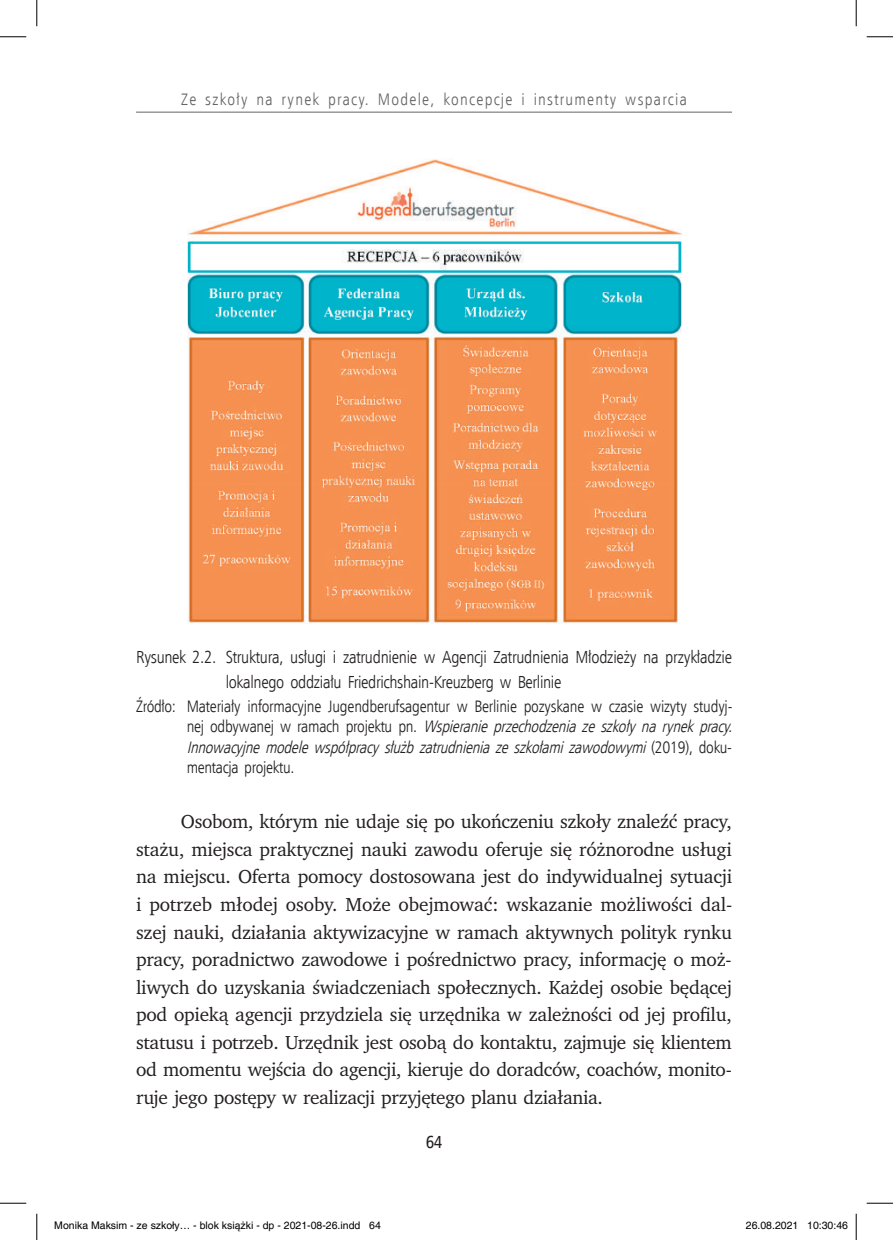
<style>
.page{position:relative;width:893px;height:1240px;background:#fff}
.page>*{position:absolute;margin:0;border:0;box-sizing:border-box;transform-origin:0 0}
.t1{font:19.25px/27.5px "Charter ITC Pro";letter-spacing:-.02em;color:#231f20;text-align:justify}
.t2{font:17.5px/25px "Humnst 777 Lt Cn EU";letter-spacing:-.015em;color:#231f20}
.t3{font:17.5px "Humnst 777 Cn EU";color:#231f20}
.t4{font:16.62px/20.5px "Humnst 777 Lt Cn EU";letter-spacing:-.01em;color:#231f20}
.t5{font:16.62px "Humnst 777 Lt Cn EU";letter-spacing:.075em;color:#636366}
.t6{font:10.5px "Helvetica";color:#000}
.s1{font-style:italic}
</style>
<div class="page">
<hr style="left:136px;top:112px;width:595px;height:1px;background:#636366">
<img style="left:187px;top:159px;width:493px;height:465px">
<svg style="left:0;top:36px;width:26px;height:1px"></svg>
<svg style="left:866px;top:36px;width:26px;height:1px"></svg>
<svg style="left:0;top:1202px;width:26px;height:1px"></svg>
<svg style="left:866px;top:1202px;width:26px;height:1px"></svg>
<svg style="left:36px;top:0;width:1px;height:26px"></svg>
<svg style="left:36px;top:1213px;width:1px;height:26px"></svg>
<svg style="left:855px;top:0;width:1px;height:26px"></svg>
<svg style="left:855px;top:1213px;width:1px;height:26px"></svg>
<p class="t5" style="left:181px;top:89px;width:507px">Ze szkoły na rynek pracy. Modele, koncepcje i instrumenty wsparcia</p>
<p class="t2" style="left:225px;top:644px;width:507px;text-indent:-90px">Rysunek 2.2. Struktura, usługi i zatrudnienie w Agencji Zatrudnienia Młodzieży na przykładzie lokalnego oddziału Friedrichshain-Kreuzberg w Berlinie</p>
<p class="t4" style="left:186px;top:695px;width:551px;text-indent:-51px">Źródło: Materiały informacyjne Jugendberufsagentur w Berlinie pozyskane w czasie wizyty studyj&shy;n e j o d b y w a n e j w r a m a c h p r o j e kt u p n . <span class="s1">Wspieranie przechodzenia ze szkoły na rynek pracy.<br>Innowacyjne modele współpracy służb zatrudnienia ze szkołami zawodowymi</span> ( 2 0 1 9 ) , d o k u - mentacja projektu.</p>
<p class="t1" style="left:136px;top:807px;width:597px;text-indent:45px">Osobom, którym nie udaje się po ukończeniu szkoły znaleźć pracy, stażu, miejsca praktycznej nauki zawodu oferuje się różnorodne usługi na miejscu. Oferta pomocy dostosowana jest do indywidualnej sytuacji i potrzeb młodej osoby. Może obejmować: wskazanie możliwości dal&shy;szej nauki, działania aktywizacyjne w ramach aktywnych polityk rynku pracy, poradnictwo zawodowe i pośrednictwo pracy, informację o moż&shy;liwych do uzyskania świadczeniach społecznych. Każdej osobie będącej pod opieką agencji przydziela się urzędnika w zależności od jej profilu, statusu i potrzeb. Urzędnik jest osobą do kontaktu, zajmuje się klientem od momentu wejścia do agencji, kieruje do doradców, coachów, monito&shy;ruje jego postępy w realizacji przyjętego planu działania.</p>
<p class="t3" style="left:425px;top:1130px;width:18px">64</p>
<p class="t6" style="left:54px;top:1219px;width:328px">Monika Maksim - ze szkoły… - blok książki - dp - 2021-08-26.indd 64</p>
<p class="t6" style="left:745px;top:1219px;width:104px">26.08.2021 10:30:46</p>
</div>
